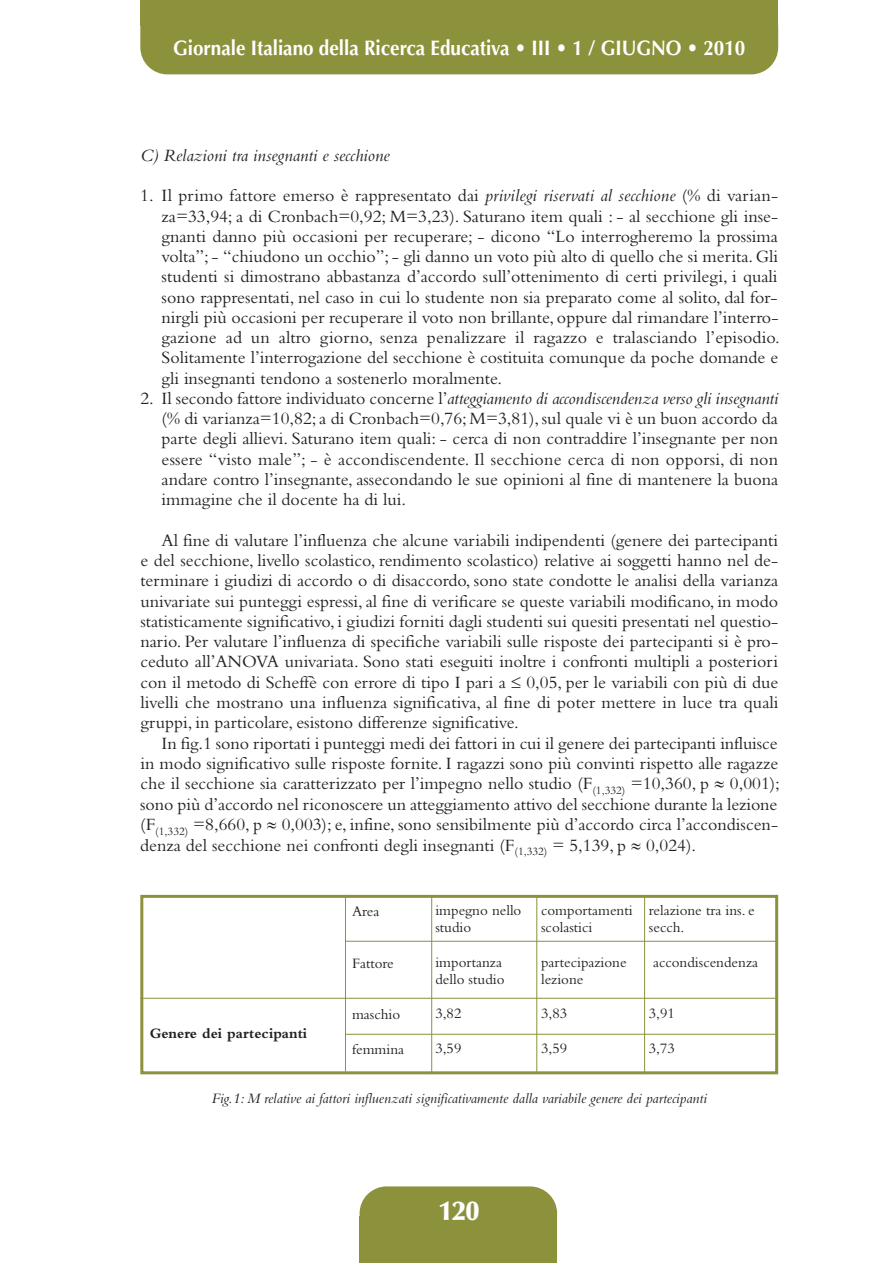
<style>
.page{position:relative;width:893px;height:1263px;background:#fff}
.page>*{position:absolute;margin:0;border:0;box-sizing:border-box;transform-origin:0 0}
.t1{font:900 27px "Optima";color:#fff}
.t2{font:700 21px "Optima";color:#fff;scale:.9 1}
.t3{font:18px/20.2px "Bembo";color:#231f20}
.t4{font:italic 18px "Bembo";color:#231f20}
.t5{font:15px/17.2px "Bembo";color:#231f20}
.t6{font:italic 15px "Bembo";color:#231f20}
.t7{font:700 15px "Bembo";color:#231f20}
.s1{font-style:italic}
</style>
<div class="page">
<div style="left:140px;top:1px;width:638px;height:73px;background:#8c923c;border-radius:27px"></div>
<div style="left:140px;top:0;width:638px;height:26px;background:#8c923c"></div>
<div style="left:360px;top:1216px;width:197px;height:47px;background:#8c923c"></div>
<div style="left:360px;top:1186px;width:197px;height:55px;background:#8c923c;border-radius:27px"></div>
<div style="left:140px;top:895px;width:638px;height:179px;border:3px solid #8c923c"></div>
<hr style="left:345px;top:941px;width:433px;height:1px;background:#8c923c">
<hr style="left:140px;top:998px;width:638px;height:1px;background:#8c923c">
<hr style="left:345px;top:1034px;width:433px;height:1px;background:#8c923c">
<hr style="left:345px;top:895px;width:1px;height:176px;background:#8c923c">
<hr style="left:431px;top:897px;width:1px;height:177px;background:#8c923c">
<hr style="left:536px;top:896px;width:1px;height:177px;background:#8c923c">
<hr style="left:644px;top:897px;width:1px;height:177px;background:#8c923c">
<p class="t2" style="left:173px;top:40px;width:637px">Giornale Italiano della Ricerca Educativa • III • 1 / GIUGNO • 2010</p>
<p class="t4" style="left:140px;top:149px;width:251px">C) Relazioni tra insegnanti e secchione</p>
<p class="t3" style="left:162px;top:187px;width:620px;text-indent:-21px">1. Il primo fattore emerso è rappresentato dai <span class="s1">privilegi riservati al secchione</span> (% di varian&shy;za=33,94; a di Cronbach=0,92; M=3,23). Saturano item quali : - al secchione gli inse&shy;gnanti danno più occasioni per recuperare; - dicono “Lo interrogheremo la prossima volta”; - “chiudono un occhio”; - gli danno un voto più alto di quello che si merita. Gli studenti si dimostrano abbastanza d’accordo sull’ottenimento di certi privilegi, i quali sono rappresentati, nel caso in cui lo studente non sia preparato come al solito, dal for&shy;nirgli più occasioni per recuperare il voto non brillante, oppure dal rimandare l’interro&shy;gazione ad un altro giorno, senza penalizzare il ragazzo e tralasciando l’episodio.<br>Solitamente l’interrogazione del secchione è costituita comunque da poche domande e gli insegnanti tendono a sostenerlo moralmente.</p>
<p class="t3" style="left:162px;top:390px;width:618px;text-align:justify;text-indent:-21px">2. Il secondo fattore individuato concerne l’<span class="s1">atteggiamento di accondiscendenza verso gli insegnanti </span>(% di varianza=10,82; a di Cronbach=0,76; M=3,81), sul quale vi è un buon accordo da parte degli allievi. Saturano item quali: - cerca di non contraddire l’insegnante per non essere “visto male”; - è accondiscendente. Il secchione cerca di non opporsi, di non andare contro l’insegnante, assecondando le sue opinioni al fine di mantenere la buona immagine che il docente ha di lui.</p>
<p class="t3" style="left:162px;top:532px;width:618px">Al fine di valutare l’influenza che alcune variabili indipendenti (genere dei partecipanti</p>
<p class="t3" style="left:140px;top:552px;width:639px">e del secchione, livello scolastico, rendimento scolastico) relative ai soggetti hanno nel de-</p>
<p class="t3" style="left:140px;top:572px;width:639px">terminare i giudizi di accordo o di disaccordo, sono state condotte le analisi della varianza</p>
<p class="t3" style="left:140px;top:592px;width:639px">univariate sui punteggi espressi, al fine di verificare se queste variabili modificano, in modo</p>
<p class="t3" style="left:140px;top:613px;width:639px">statisticamente significativo, i giudizi forniti dagli studenti sui quesiti presentati nel questio-</p>
<p class="t3" style="left:140px;top:633px;width:639px">nario. Per valutare l’influenza di specifiche variabili sulle risposte dei partecipanti si è pro-</p>
<p class="t3" style="left:140px;top:653px;width:639px">ceduto all’ANOVA univariata. Sono stati eseguiti inoltre i confronti multipli a posteriori</p>
<p class="t3" style="left:140px;top:674px;width:639px">con il metodo di Scheffè con errore di tipo I pari a 0,05, per le variabili con più di due</p>
<p class="t3" style="left:140px;top:694px;width:640px">livelli che mostrano una influenza significativa, al fine di poter mettere in luce tra quali</p>
<p class="t3" style="left:140px;top:714px;width:380px">gruppi, in particolare, esistono differenze significative.</p>
<p class="t3" style="left:162px;top:735px;width:617px">In fig.1 sono riportati i punteggi medi dei fattori in cui il genere dei partecipanti influisce</p>
<p class="t3" style="left:140px;top:755px;width:639px">in modo significativo sulle risposte fornite. I ragazzi sono più convinti rispetto alle ragazze</p>
<p class="t3" style="left:140px;top:775px;width:641px">che il secchione sia caratterizzato per l’impegno nello studio (F<sub>(1,332)</sub> =10,360, p 0,001);</p>
<p class="t3" style="left:140px;top:796px;width:639px">sono più d’accordo nel riconoscere un atteggiamento attivo del secchione durante la lezione</p>
<p class="t3" style="left:140px;top:816px;width:639px">(F<sub>(1,332)</sub> =8,660, p 0,003); e, infine, sono sensibilmente più d’accordo circa l’accondiscen-</p>
<p class="t3" style="left:140px;top:837px;width:557px">denza del secchione nei confronti degli insegnanti (F<sub>(1,332)</sub> = 5,139, p 0,024).</p>
<p class="t7" style="left:150px;top:1028px;width:159px">Genere dei partecipanti</p>
<p class="t5" style="left:352px;top:904px;width:29px">Area</p>
<p class="t5" style="left:352px;top:956px;width:43px">Fattore</p>
<p class="t5" style="left:352px;top:1007px;width:50px">maschio</p>
<p class="t5" style="left:352px;top:1042px;width:54px">femmina</p>
<p class="t5" style="left:435px;top:903px;width:87px">impegno nello studio</p>
<p class="t5" style="left:435px;top:955px;width:71px">importanza dello studio</p>
<p class="t5" style="left:435px;top:1006px;width:27px">3,82</p>
<p class="t5" style="left:435px;top:1041px;width:27px">3,59</p>
<p class="t5" style="left:541px;top:903px;width:93px">comportamenti scolastici</p>
<p class="t5" style="left:541px;top:955px;width:87px">partecipazione lezione</p>
<p class="t5" style="left:541px;top:1006px;width:27px">3,83</p>
<p class="t5" style="left:541px;top:1041px;width:27px">3,59</p>
<p class="t5" style="left:649px;top:903px;width:107px">relazione tra ins. e secch.</p>
<p class="t5" style="left:653px;top:955px;width:106px">accondiscendenza</p>
<p class="t5" style="left:649px;top:1006px;width:27px">3,91</p>
<p class="t5" style="left:649px;top:1041px;width:27px">3,73</p>
<p class="t6" style="left:212px;top:1093px;width:497px">Fig.1: M relative ai fattori influenzati significativamente dalla variabile genere dei partecipanti</p>
<p class="t1" style="left:439px;top:1200px;width:42px">120</p>
</div>
